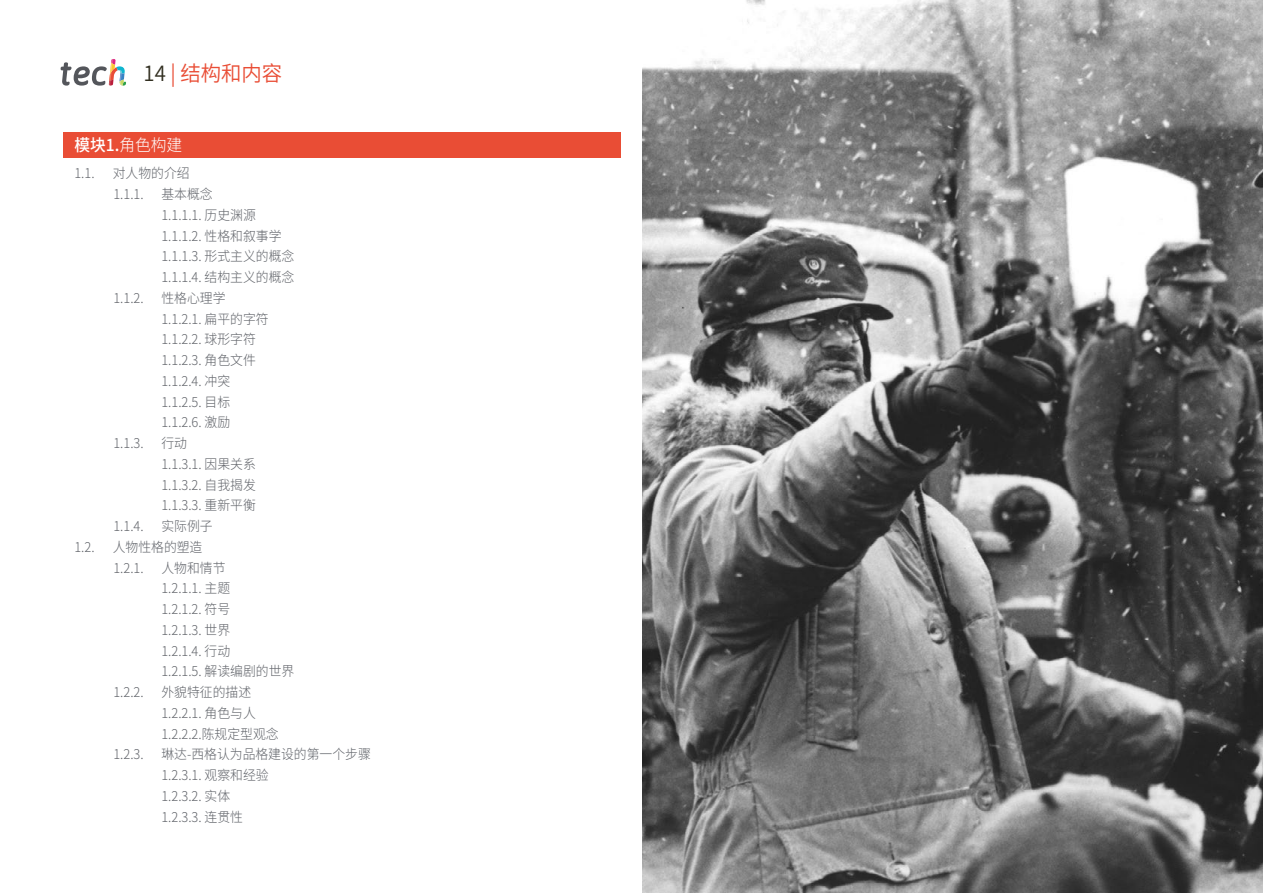
<style>
.page{position:relative;width:1263px;height:893px;background:#fff}
.page>*{position:absolute;margin:0;border:0;box-sizing:border-box;transform-origin:0 0}
.t1{font:21px "Source Han Sans CN";color:#e94d35}
.t2{font:500 16.5px "Source Han Sans CN";color:#fff;scale:.95 1}
.t3{font:300 13.5px/20.7px "Source Han Sans CN";color:#61646a;scale:.95 1}
.s1{color:#312e20}
.s2{font-weight:300}
</style>
<div class="page">
<img style="left:642px;top:0;width:621px;height:893px">
<svg style="left:61px;top:59px;width:65px;height:27px"></svg>
<div style="left:63px;top:132px;width:558px;height:25px;background:#e94d35"></div>
<h1 class="t1" style="left:144px;top:61px;width:140px"><span class="s1">14</span> | 结构和内容</h1>
<p class="t2" style="left:74px;top:136px;width:115px">模块1.<span class="s2">角色构建</span></p>
<p class="t3" style="left:74px;top:163px;width:23px">1.1.</p>
<p class="t3" style="left:113px;top:163px;width:83px">对人物的介绍<br>1.1.1.</p>
<p class="t3" style="left:161px;top:184px;width:141px">基本概念<br>1.1.1.1. 历史渊源<br>1.1.1.2. 性格和叙事学<br>1.1.1.3. 形式主义的概念<br>1.1.1.4. 结构主义的概念</p>
<p class="t3" style="left:113px;top:288px;width:33px">1.1.2.</p>
<p class="t3" style="left:161px;top:288px;width:114px">性格心理学<br>1.1.2.1. 扁平的字符<br>1.1.2.2. 球形字符<br>1.1.2.3. 角色文件<br>1.1.2.4. 冲突<br>1.1.2.5. 目标<br>1.1.2.6. 激励</p>
<p class="t3" style="left:113px;top:433px;width:33px">1.1.3.</p>
<p class="t3" style="left:161px;top:433px;width:101px">行动<br>1.1.3.1. 因果关系<br>1.1.3.2. 自我揭发<br>1.1.3.3. 重新平衡</p>
<p class="t3" style="left:113px;top:516px;width:33px">1.1.4.</p>
<p class="t3" style="left:161px;top:516px;width:55px">实际例子</p>
<p class="t3" style="left:74px;top:537px;width:23px">1.2.</p>
<p class="t3" style="left:113px;top:537px;width:96px">人物性格的塑造<br>1.2.1.</p>
<p class="t3" style="left:161px;top:558px;width:141px">人物和情节<br>1.2.1.1. 主题<br>1.2.1.2. 符号<br>1.2.1.3. 世界<br>1.2.1.4. 行动<br>1.2.1.5. 解读编剧的世界</p>
<p class="t3" style="left:113px;top:682px;width:33px">1.2.2.</p>
<p class="t3" style="left:161px;top:682px;width:125px">外貌特征的描述<br>1.2.2.1. 角色与人<br>1.2.2.2.陈规定型观念</p>
<p class="t3" style="left:113px;top:744px;width:33px">1.2.3.</p>
<p class="t3" style="left:161px;top:744px;width:222px">琳达-西格认为品格建设的第一个步骤<br>1.2.3.1. 观察和经验<br>1.2.3.2. 实体<br>1.2.3.3. 连贯性</p>
</div>
